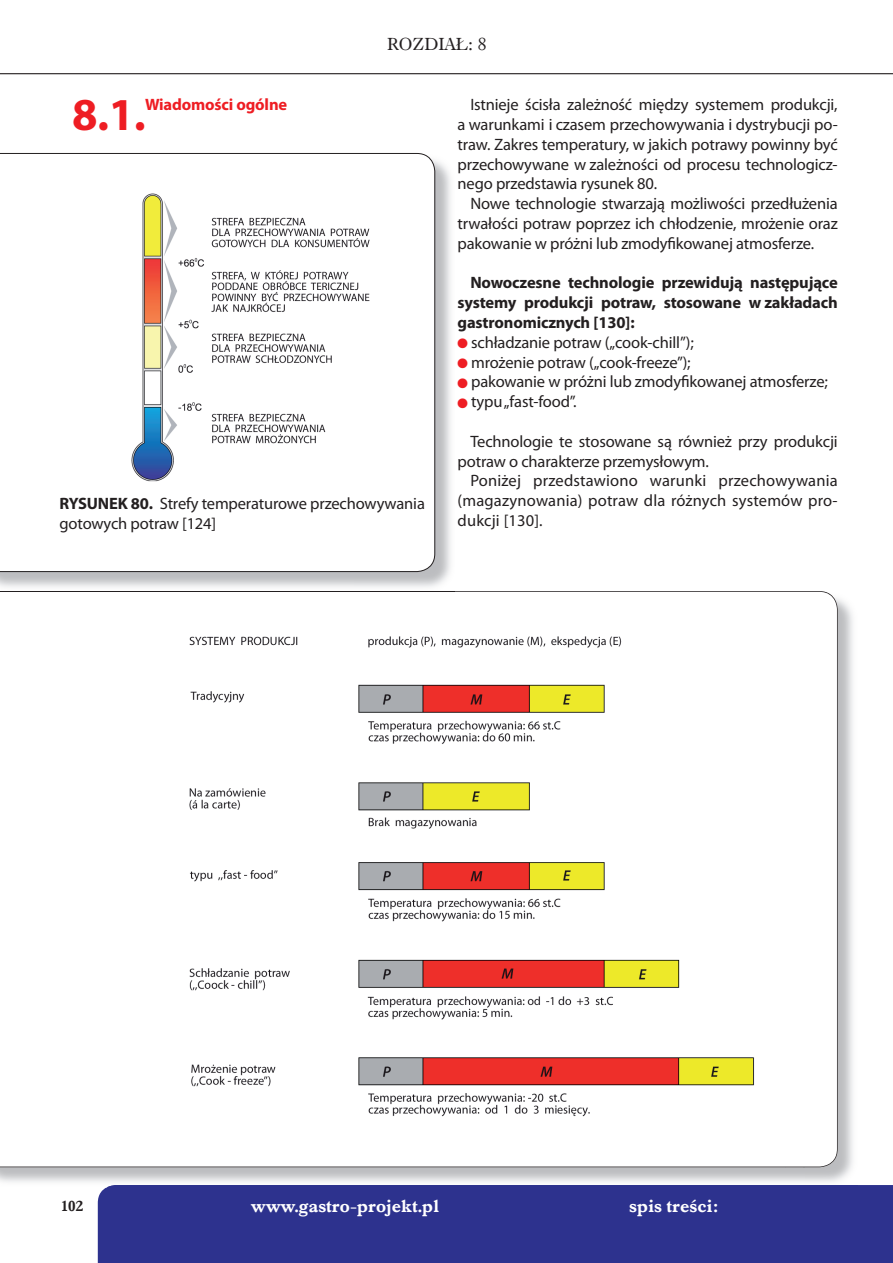
<style>
.page{position:relative;width:893px;height:1263px;background:#fff}
.page>*{position:absolute;margin:0;border:0;box-sizing:border-box;transform-origin:0 0}
.t1{font:700 45.9px "Myriad Pro";color:#ee1d23}
.t2{font:18px "Dutch 766 EU Bold";color:#fff}
.t3{font:18px "Dutch 766 EU Normal";color:#231f20}
.t4{font:16.5px/19.8px "Myriad Pro";letter-spacing:-.01em;color:#231f20;text-align:justify}
.t5{font:700 16.5px "Myriad Pro";letter-spacing:-.01em;color:#ee1d23}
.t6{font:15px "Dutch 766 EU Bold";color:#231f20}
.s1{font-weight:700}
.s2{font-family:"Newspaper Pi Normal";font-size:10.5px;color:#ee1d23}
</style>
<div class="page">
<div style="left:98px;top:1185px;width:795px;height:78px;background:#2d328e"></div>
<hr style="left:0;top:73px;width:893px;height:1px;background:#231f20">
<hr style="left:107px;top:1185px;width:751px;height:2px;background:#2d328e">
<img style="left:0;top:160px;width:455px;height:433px">
<svg style="left:0;top:153px;width:435px;height:419px"></svg>
<img style="left:125px;top:172px;width:266px;height:313px">
<img style="left:175px;top:614px;width:594px;height:531px">
<p class="t3" style="left:387px;top:33px;width:101px">ROZDIAŁ: 8</p>
<h1 class="t1" style="left:72px;top:85px;width:75px">8.1.</h1>
<p class="t5" style="left:145px;top:94px;width:143px">Wiadomości ogólne</p>
<p class="t4" style="left:458px;top:94px;width:382px;text-indent:13px">Istnieje ścisła zależność między systemem produkcji, a warunkami i czasem przechowywania i dystrybucji po&shy;traw. Zakres temperatury, w jakich potrawy powinny być przechowywane w zależności od procesu technologicz&shy;nego przedstawia rysunek 80.</p>
<p class="t4" style="left:458px;top:193px;width:382px;text-indent:13px">Nowe technologie stwarzają możliwości przedłużenia trwałości potraw poprzez ich chłodzenie, mrożenie oraz pakowanie w próżni lub zmodyfikowanej atmosferze.</p>
<p class="t4" style="left:458px;top:273px;width:382px;text-align:left;text-indent:13px"><span class="s1">Nowoczesne technologie przewidują następujące systemy produkcji potraw, stosowane w zakładach gastronomicznych [130]:<br></span><span class="s2">E</span> schładzanie potraw („cook-chill”);<br><span class="s2">E</span> mrożenie potraw („cook-freeze”);<br><span class="s2">E</span> pakowanie w próżni lub zmodyfikowanej atmosferze; <span class="s2">E</span> typu „fast-food”.</p>
<p class="t4" style="left:458px;top:431px;width:382px;text-indent:13px">Technologie te stosowane są również przy produkcji potraw o charakterze przemysłowym.</p>
<p class="t4" style="left:458px;top:471px;width:382px;text-indent:13px">Poniżej przedstawiono warunki przechowywania (magazynowania) potraw dla różnych systemów pro&shy;dukcji [130].</p>
<p class="t4" style="left:60px;top:493px;width:367px"><span class="s1">RYSUNEK 80.</span> Strefy temperaturowe przechowywania gotowych potraw [124]</p>
<p class="t6" style="left:61px;top:1196px;width:24px">102</p>
<p class="t2" style="left:251px;top:1195px;width:189px">www.gastro-projekt.pl</p>
<p class="t2" style="left:629px;top:1195px;width:91px">spis treści:</p>
</div>
